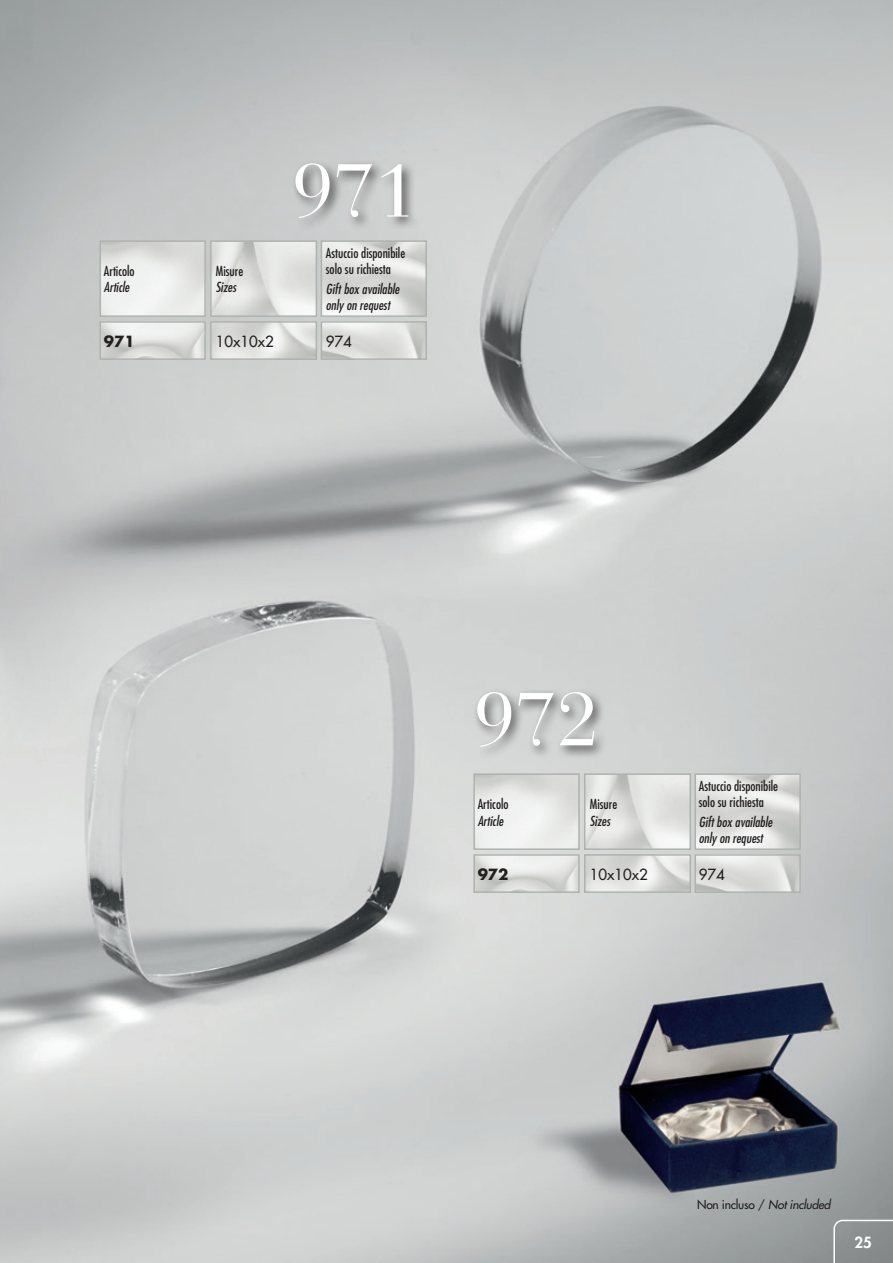
<style>
.page{position:relative;width:893px;height:1263px;background:#fff}
.page>*{position:absolute;margin:0;border:0;box-sizing:border-box;transform-origin:0 0}
.t1{font:75px "Bauer Bodoni";color:#fff}
.t2{font:500 15px "Futura Std";color:#231f20}
.t3{font:700 15px "Futura Std";color:#231f20}
.t4{font:800 15px "Futura Std";color:#fff}
.t5{font:condensed 13.5px/16.5px "Futura Std";color:#231f20}
.t6{font:italic condensed 13.5px/16.5px "Futura Std";color:#231f20}
.t7{font:italic 500 12px "Futura Std";letter-spacing:-.02em;color:#231f20}
.s1{font-style:normal}
.s2{font-weight:400;font-style:normal}
</style>
<div class="page">
<img style="left:1px;top:0;width:892px;height:1263px">
<img style="left:0;top:0;width:1px;height:1263px">
<img style="left:103px;top:243px;width:100px;height:71px">
<div style="left:100px;top:240px;width:106px;height:77px;border:2px solid #aeb2af"></div>
<img style="left:103px;top:324px;width:100px;height:33px">
<div style="left:100px;top:321px;width:106px;height:39px;border:2px solid #aeb2af"></div>
<img style="left:213px;top:243px;width:101px;height:71px">
<div style="left:210px;top:240px;width:107px;height:77px;border:2px solid #aeb2af"></div>
<img style="left:213px;top:324px;width:101px;height:33px">
<div style="left:210px;top:321px;width:107px;height:39px;border:2px solid #aeb2af"></div>
<img style="left:324px;top:243px;width:100px;height:71px">
<div style="left:321px;top:240px;width:106px;height:77px;border:2px solid #aeb2af"></div>
<img style="left:324px;top:324px;width:100px;height:33px">
<div style="left:321px;top:321px;width:106px;height:39px;border:2px solid #aeb2af"></div>
<img style="left:476px;top:776px;width:101px;height:71px">
<div style="left:473px;top:773px;width:107px;height:77px;border:2px solid #aeb2af"></div>
<img style="left:476px;top:857px;width:101px;height:33px">
<div style="left:473px;top:854px;width:107px;height:39px;border:2px solid #aeb2af"></div>
<img style="left:587px;top:776px;width:101px;height:71px">
<div style="left:584px;top:773px;width:107px;height:77px;border:2px solid #aeb2af"></div>
<img style="left:587px;top:857px;width:101px;height:33px">
<div style="left:584px;top:854px;width:107px;height:39px;border:2px solid #aeb2af"></div>
<img style="left:697px;top:776px;width:101px;height:71px">
<div style="left:694px;top:773px;width:107px;height:77px;border:2px solid #aeb2af"></div>
<img style="left:697px;top:857px;width:101px;height:33px">
<div style="left:694px;top:854px;width:107px;height:39px;border:2px solid #aeb2af"></div>
<div style="left:290px;top:158px;width:131px;height:73px;background:#231f20;opacity:.75"></div>
<div style="left:472px;top:687px;width:135px;height:73px;background:#231f20;opacity:.75"></div>
<svg style="left:833px;top:1220px;width:60px;height:43px;background:#909394"></svg>
<p class="t5" style="left:104px;top:263px;width:32px">Articolo</p>
<p class="t6" style="left:104px;top:280px;width:27px">Article</p>
<p class="t5" style="left:216px;top:263px;width:29px">Misure</p>
<p class="t6" style="left:216px;top:280px;width:22px">Sizes</p>
<h1 class="t1" style="left:292px;top:146px;width:127px">971</h1>
<p class="t5" style="left:326px;top:245px;width:81px">Astuccio disponibile solo su richiesta</p>
<p class="t6" style="left:326px;top:281px;width:75px">Gift box available only on request</p>
<p class="t3" style="left:104px;top:331px;width:32px">971</p>
<p class="t2" style="left:216px;top:332px;width:60px">10x10x2</p>
<p class="t2" style="left:326px;top:332px;width:28px">974</p>
<h1 class="t1" style="left:473px;top:675px;width:127px">972</h1>
<p class="t5" style="left:478px;top:796px;width:32px">Articolo</p>
<p class="t6" style="left:478px;top:813px;width:27px">Article</p>
<p class="t5" style="left:590px;top:796px;width:29px">Misure</p>
<p class="t6" style="left:590px;top:813px;width:22px">Sizes</p>
<p class="t5" style="left:699px;top:778px;width:81px">Astuccio disponibile solo su richiesta</p>
<p class="t6" style="left:699px;top:814px;width:75px">Gift box available only on request</p>
<p class="t3" style="left:478px;top:864px;width:32px">972</p>
<p class="t2" style="left:590px;top:865px;width:60px">10x10x2</p>
<p class="t2" style="left:699px;top:865px;width:28px">974</p>
<p class="t7" style="left:697px;top:1197px;width:135px"><span class="s1">Non incluso</span> <span class="s2">/</span> Not included</p>
<p class="t4" style="left:854px;top:1232px;width:19px">25</p>
</div>
